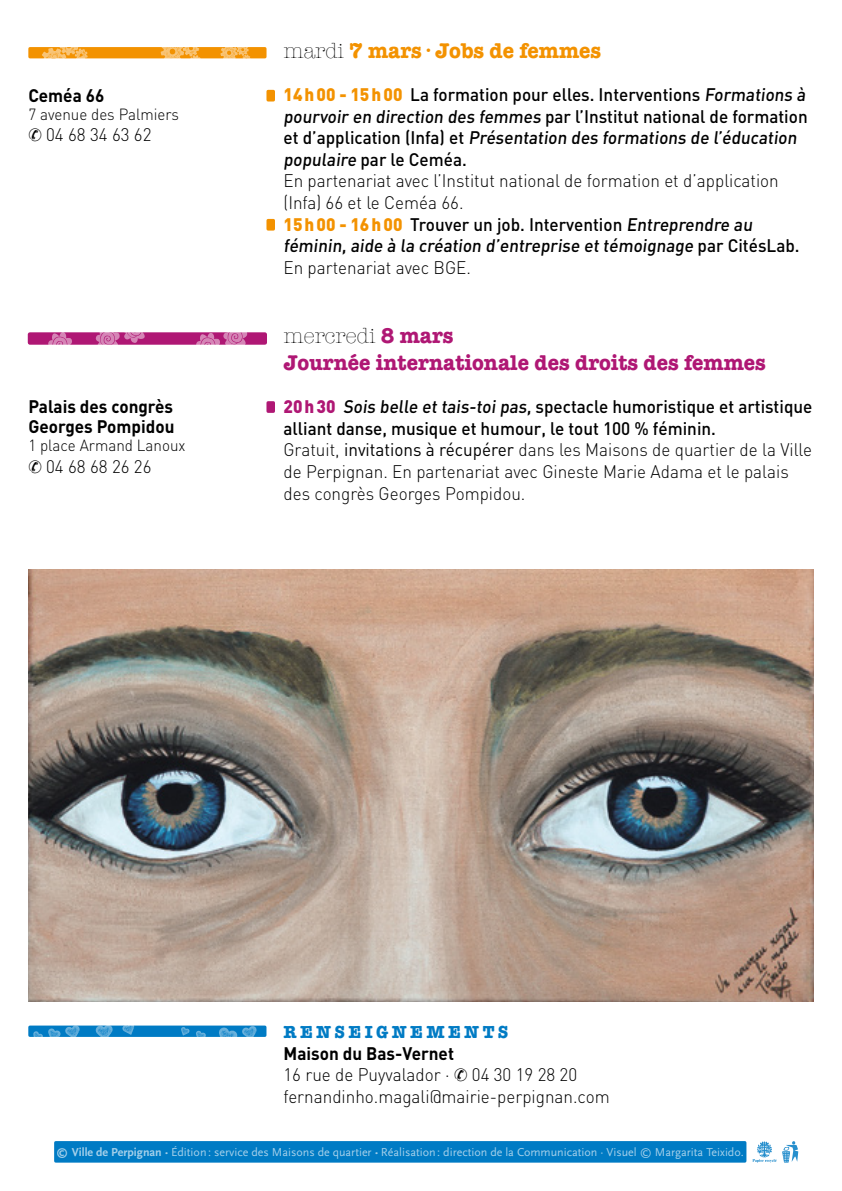
<style>
.page{position:relative;width:842px;height:1191px;background:#fff}
.page>*{position:absolute;margin:0;border:0;box-sizing:border-box;transform-origin:0 0}
.t1{font:700 22px/26.4px "American Typewriter";color:#af1774;scale:.95 1}
.t2{font:700 22px "American Typewriter";color:#f39200;scale:.95 1}
.t3{font:500 18px/21.6px "DIN";color:#000;scale:.95 1}
.t4{font:300 18px/21.6px "DIN";color:#000;scale:.95 1}
.t5{font:700 18px/20px "DIN";color:#000;scale:.95 1}
.t6{font:700 18px "American Typewriter";letter-spacing:.2em;color:#007bc4;scale:.95 1}
.t7{font:300 16px "DIN";color:#000;scale:.95 1}
.t8{font:12px "Scala Sans";color:#fff}
.s1{font-weight:300;color:#000}
.s2{font-weight:600}
.s3{font-weight:900;color:#f39200}
.s4{font-weight:300}
.s5{font-weight:900;color:#af1774}
.s6{font-weight:500}
.s7{font-weight:400}
.s8{font-weight:700}
.s9{font-weight:900}
</style>
<div class="page">
<img style="left:28px;top:569px;width:786px;height:432px">
<div style="left:28px;top:47px;width:239px;height:11px;background:#f39200;border:3px solid #f39200"></div>
<div style="left:266px;top:90px;width:9px;height:11px;background:#f39200;border:3px solid #f39200"></div>
<svg style="left:266px;top:219px;width:9px;height:12px"></svg>
<div style="left:28px;top:332px;width:239px;height:13px;background:#af1774;border:4px solid #af1774"></div>
<div style="left:28px;top:1025px;width:238px;height:12px;background:#007bc4;border:3px solid #007bc4"></div>
<div style="left:54px;top:1141px;width:692px;height:21px;background:#007bc4;border:3px solid #007bc4"></div>
<svg style="left:266px;top:401px;width:9px;height:12px"></svg>
<svg style="left:122px;top:1025px;width:12px;height:9px"></svg>
<svg style="left:196px;top:1030px;width:10px;height:7px"></svg>
<svg style="left:181px;top:1027px;width:8px;height:8px"></svg>
<svg style="left:219px;top:1026px;width:38px;height:11px"></svg>
<svg style="left:33px;top:1025px;width:47px;height:12px"></svg>
<svg style="left:96px;top:1025px;width:17px;height:12px"></svg>
<svg style="left:161px;top:47px;width:40px;height:12px"></svg>
<svg style="left:40px;top:47px;width:48px;height:12px"></svg>
<svg style="left:220px;top:47px;width:31px;height:12px"></svg>
<svg style="left:48px;top:332px;width:24px;height:13px"></svg>
<svg style="left:96px;top:332px;width:50px;height:13px"></svg>
<svg style="left:196px;top:332px;width:51px;height:13px"></svg>
<svg style="left:782px;top:1141px;width:16px;height:21px"></svg>
<svg style="left:752px;top:1141px;width:24px;height:21px"></svg>
<p class="t5" style="left:28px;top:84px;width:81px">Ceméa 66</p>
<p class="t7" style="left:28px;top:104px;width:160px">7 avenue des Palmiers</p>
<p class="t4" style="left:46px;top:124px;width:112px">04 68 34 63 62</p>
<p class="t5" style="left:28px;top:396px;width:155px">Palais des congrès<br>Georges Pompidou</p>
<p class="t7" style="left:28px;top:435px;width:167px">1 place Armand Lanoux</p>
<p class="t4" style="left:46px;top:455px;width:112px">04 68 68 26 26</p>
<p class="t2" style="left:283px;top:31px;width:336px"><span class="s1">mardi</span> 7 mars <span class="s2">·</span> Jobs de femmes</p>
<p class="t3" style="left:283px;top:83px;width:554px"><span class="s3">14h00 - 15h00</span> La formation pour elles. Interventions Formations à pourvoir en direction des femmes par l’Institut national de formation e t d ’ a p p l i ca t i o n ( I n fa ) e t Présentation des formations de l’éducation populaire par le Ceméa.</p>
<p class="t3" style="left:283px;top:169px;width:545px"><span class="s4">En partenariat avec l’Institut national de formation et d’application (Infa) 66 et le Ceméa 66.<br></span><span class="s3">15h00 - 16h00</span> Trouver un job. Intervention Entreprendre au féminin, aide à la création d’entreprise et témoignage p a r C i t é s La b .</p>
<p class="t4" style="left:283px;top:256px;width:199px">En partenariat avec BGE.</p>
<p class="t1" style="left:283px;top:322px;width:509px"><span class="s1">mercredi</span> 8 mars<br>Journée internationale des droits des femmes</p>
<p class="t4" style="left:283px;top:395px;width:558px"><span class="s5">20h30</span> <span class="s6">Sois belle et tais-toi pas, spectacle humoristique et artistique alliant danse, musique et humour, le tout 100 % féminin.<br></span>Gratuit, <span class="s7">invitations à récupérer</span> dans les Maisons de quartier de la Ville de Perpignan. En partenariat avec Gineste Marie Adama et le palais des congrès Georges Pompidou.</p>
<p class="t6" style="left:283px;top:1016px;width:238px">RENSEIGNEMENTS</p>
<p class="t5" style="left:283px;top:1042px;width:181px">Maison du Bas-Vernet</p>
<p class="t4" style="left:283px;top:1064px;width:345px">16 rue de Puyvalador · 04 30 19 28 20 fernandinho.magali@mairie-perpignan.com</p>
<p class="t8" style="left:57px;top:1145px;width:689px"><span class="s8">© Ville de Perpignan</span> <span class="s9">·</span> Édition: service des Maisons de quartier <span class="s9">·</span> Réalisation: direction de la Communication · Visuel © Margarita Teixido.</p>
</div>
